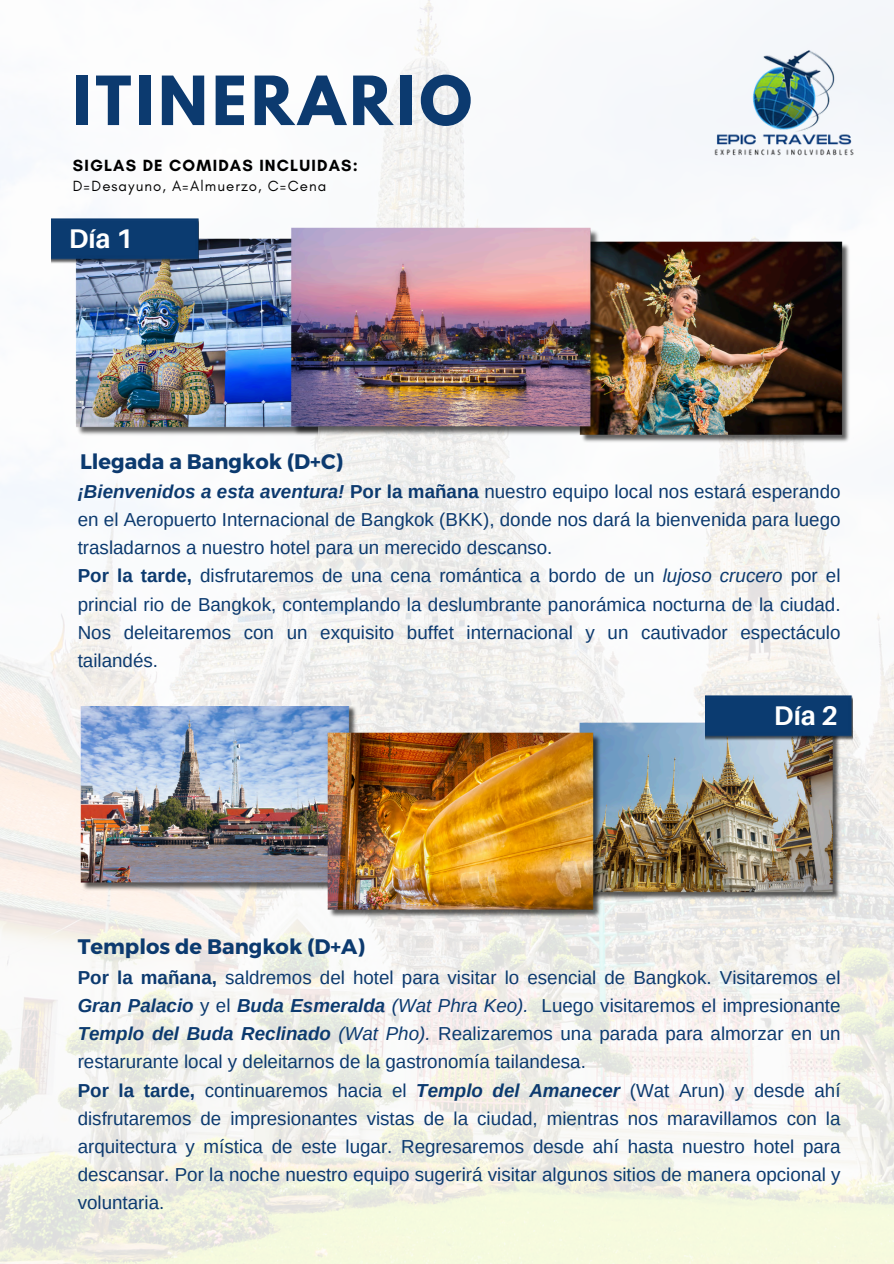
<style>
.page{position:relative;width:894px;height:1264px;background:#fff}
.page>*{position:absolute;margin:0;border:0;box-sizing:border-box;transform-origin:0 0}
.t1{font:700 60px "League Spartan";letter-spacing:.07em;color:#0c3a6f}
.t2{font:700 27px "Aileron";color:#fff}
.t3{font:700 21px "Montserrat";color:#0c3a6f}
.t4{font:18.75px/28.2px "Arimo";color:#0c3a6f}
.t5{font:700 16.5px "Glacial Indifference";letter-spacing:.07em;color:#000}
.t6{font:15px "Glacial Indifference";letter-spacing:.07em;color:#000}
.s1{font-weight:700;font-style:italic}
.s2{font-weight:700}
.s3{font-style:italic}
</style>
<div class="page">
<img style="left:0;top:0;width:893px;height:1263px">
<img style="left:674px;top:0;width:219px;height:218px">
<img style="left:73px;top:238px;width:215px;height:199px">
<img style="left:51px;top:219px;width:148px;height:46px">
<img style="left:577px;top:722px;width:267px;height:179px">
<img style="left:78px;top:706px;width:283px;height:184px">
<img style="left:324px;top:732px;width:281px;height:187px">
<img style="left:577px;top:242px;width:276px;height:202px">
<img style="left:288px;top:227px;width:316px;height:211px">
<img style="left:705px;top:695px;width:147px;height:46px">
<p class="t1" style="left:73px;top:71px;width:400px">ITINERARIO</p>
<p class="t5" style="left:73px;top:155px;width:286px">SIGLAS DE COMIDAS INCLUIDAS:</p>
<p class="t6" style="left:73px;top:177px;width:255px">D=Desayuno, A=Almuerzo, C=Cena</p>
<p class="t2" style="left:69px;top:222px;width:66px">Día 1</p>
<h3 class="t3" style="left:80px;top:447px;width:264px">Llegada a Bangkok (D+C)</h3>
<h2 class="t4" style="left:78px;top:477px;width:764px"><span class="s1">¡Bienvenidos a esta aventura!</span> <span class="s2">Por la mañana</span> nuestro equipo local nos estará esperando en el Aeropuerto Internacional de Bangkok (BKK), donde nos dará la bienvenida para luego trasladarnos a nuestro hotel para un merecido descanso.<br><span class="s2">Por la tarde,</span> disfrutaremos de una cena romántica a bordo de un <span class="s3">lujoso crucero</span> por el princial rio de Bangkok, contemplando la deslumbrante panorámica nocturna de la ciudad.<br>Nos deleitaremos con un exquisito buffet internacional y un cautivador espectáculo tailandés.</h2>
<h4 class="t3" style="left:78px;top:932px;width:288px">Templos de Bangkok (D+A)</h4>
<p class="t2" style="left:773px;top:699px;width:66px">Día 2</p>
<p class="t4" style="left:78px;top:963px;width:764px"><span class="s2">Por la mañana,</span> saldremos del hotel para visitar lo esencial de Bangkok. Visitaremos el <span class="s1">Gran Palacio</span> y el <span class="s1">Buda Esmeralda</span> <span class="s3">(Wat Phra Keo).</span> Luego visitaremos el impresionante <span class="s1">Templo del Buda Reclinado</span> <span class="s3">(Wat Pho).</span> Realizaremos una parada para almorzar en un restarurante local y deleitarnos de la gastronomía tailandesa.<br><span class="s2">Por la tarde,</span> continuaremos hacia el <span class="s1">Templo del Amanecer</span> (Wat Arun) y desde ahí disfrutaremos de impresionantes vistas de la ciudad, mientras nos maravillamos con la arquitectura y mística de este lugar. Regresaremos desde ahí hasta nuestro hotel para descansar. Por la noche nuestro equipo sugerirá visitar algunos sitios de manera opcional y voluntaria.</p>
</div>
